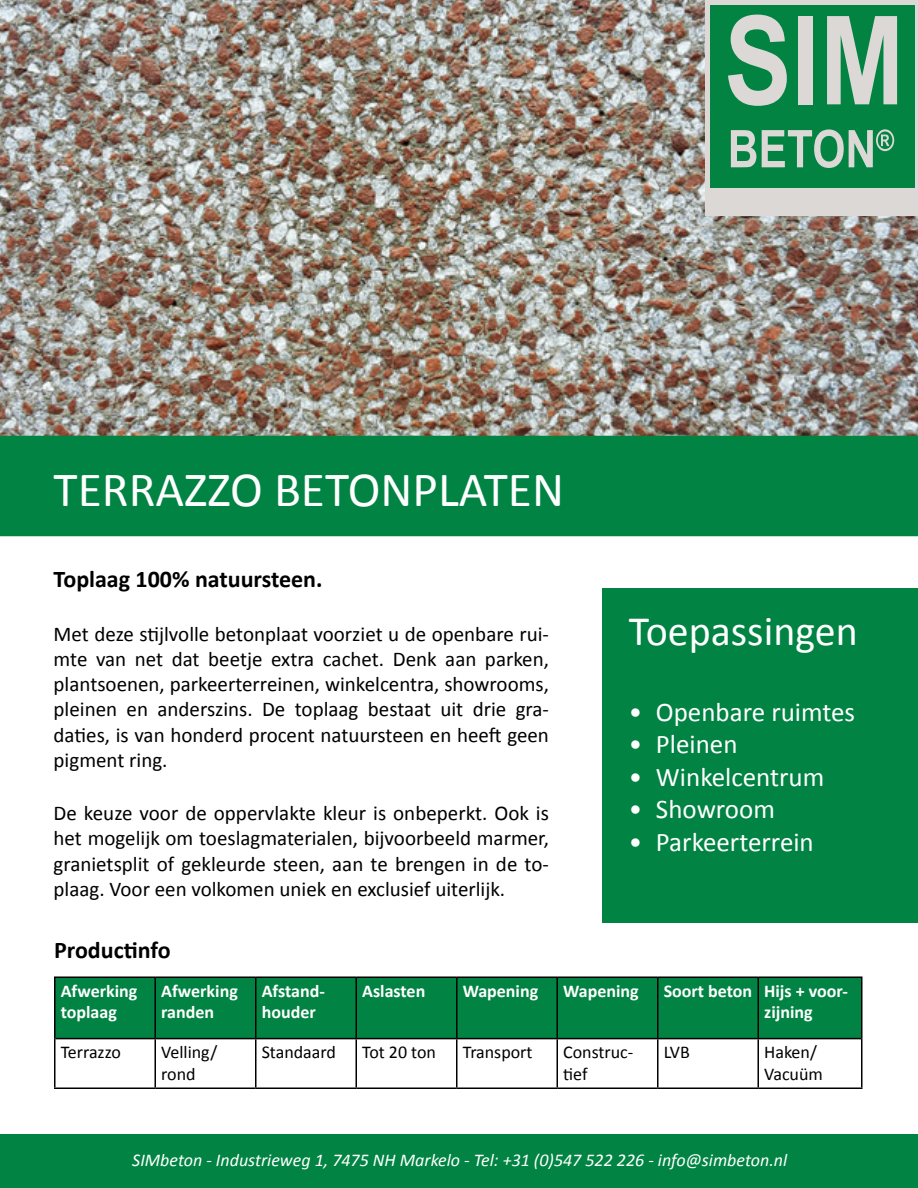
<style>
.page{position:relative;width:918px;height:1188px;background:#fff}
.page>*{position:absolute;margin:0;border:0;box-sizing:border-box;transform-origin:0 0}
.t1{font:49.5px "Calibri";color:#fff}
.t2{font:42px "Calibri";color:#fff}
.t3{font:27px "Calibri";color:#fff}
.t4{font:700 24px "Calibri";color:#000}
.t5{font:21px/25.2px "Calibri";color:#000;text-align:justify}
.t6{font:700 18px/21.6px "Calibri";color:#fffffe}
.t7{font:18px/21.6px "Calibri";color:#000}
.t8{font:italic 18px "Calibri";color:#fff}
.t9{font:700 18px/21.6px "Calibri";color:#fff}
</style>
<div class="page">
<img style="left:0;top:0;width:918px;height:436px">
<div style="left:0;top:436px;width:918px;height:100px;background:#018443"></div>
<div style="left:0;top:1134px;width:918px;height:54px;background:#018443"></div>
<div style="left:603px;top:589px;width:315px;height:334px;background:#018443"></div>
<div style="left:56px;top:978px;width:805px;height:60px;background:#018443"></div>
<hr style="left:154px;top:978px;width:2px;height:60px;background:#000">
<hr style="left:255px;top:978px;width:1px;height:60px;background:#000">
<hr style="left:356px;top:978px;width:1px;height:60px;background:#000">
<hr style="left:456px;top:978px;width:2px;height:60px;background:#000">
<hr style="left:556px;top:978px;width:2px;height:60px;background:#000">
<hr style="left:657px;top:978px;width:1px;height:60px;background:#000">
<hr style="left:758px;top:978px;width:1px;height:60px;background:#000">
<hr style="left:56px;top:1038px;width:99px;height:1px;background:#000">
<hr style="left:155px;top:1038px;width:101px;height:1px;background:#000">
<hr style="left:154px;top:1039px;width:2px;height:49px;background:#000">
<hr style="left:256px;top:1038px;width:100px;height:1px;background:#000">
<hr style="left:255px;top:1039px;width:1px;height:49px;background:#000">
<hr style="left:356px;top:1038px;width:101px;height:1px;background:#000">
<hr style="left:356px;top:1039px;width:1px;height:49px;background:#000">
<hr style="left:457px;top:1038px;width:100px;height:1px;background:#000">
<hr style="left:456px;top:1039px;width:2px;height:49px;background:#000">
<hr style="left:557px;top:1038px;width:101px;height:1px;background:#000">
<hr style="left:556px;top:1039px;width:2px;height:49px;background:#000">
<hr style="left:658px;top:1038px;width:100px;height:1px;background:#000">
<hr style="left:657px;top:1039px;width:1px;height:49px;background:#000">
<hr style="left:758px;top:1038px;width:103px;height:1px;background:#000">
<hr style="left:758px;top:1039px;width:1px;height:49px;background:#000">
<hr style="left:54px;top:976px;width:101px;height:2px;background:#010000">
<hr style="left:54px;top:978px;width:2px;height:61px;background:#010000">
<hr style="left:155px;top:976px;width:101px;height:2px;background:#010000">
<hr style="left:256px;top:976px;width:100px;height:2px;background:#010000">
<hr style="left:356px;top:976px;width:101px;height:2px;background:#010000">
<hr style="left:457px;top:976px;width:100px;height:2px;background:#010000">
<hr style="left:557px;top:976px;width:101px;height:2px;background:#010000">
<hr style="left:658px;top:976px;width:100px;height:2px;background:#010000">
<hr style="left:758px;top:976px;width:104px;height:2px;background:#010000">
<hr style="left:861px;top:978px;width:1px;height:61px;background:#010000">
<hr style="left:54px;top:1039px;width:2px;height:49px;background:#010000">
<hr style="left:861px;top:1039px;width:1px;height:49px;background:#010000">
<hr style="left:54px;top:1088px;width:101px;height:1px;background:#010000">
<hr style="left:155px;top:1088px;width:101px;height:1px;background:#010000">
<hr style="left:256px;top:1088px;width:100px;height:1px;background:#010000">
<hr style="left:356px;top:1088px;width:101px;height:1px;background:#010000">
<hr style="left:457px;top:1088px;width:100px;height:1px;background:#010000">
<hr style="left:557px;top:1088px;width:101px;height:1px;background:#010000">
<hr style="left:658px;top:1088px;width:100px;height:1px;background:#010000">
<hr style="left:758px;top:1088px;width:104px;height:1px;background:#010000">
<div style="left:705px;top:0;width:213px;height:215px;background:#dbd8d6"></div>
<div style="left:710px;top:5px;width:205px;height:183px;background:#028342"></div>
<svg style="left:728px;top:15px;width:59px;height:91px"></svg>
<div style="left:799px;top:16px;width:14px;height:88px;background:#dbd8d6"></div>
<svg style="left:827px;top:16px;width:70px;height:88px"></svg>
<svg style="left:731px;top:130px;width:25px;height:37px"></svg>
<svg style="left:762px;top:129px;width:132px;height:39px"></svg>
<h1 class="t1" style="left:54px;top:458px;width:512px">TERRAZZO BETONPLATEN</h1>
<p class="t4" style="left:54px;top:564px;width:270px">Toplaag 100% natuursteen.</p>
<p class="t5" style="left:54px;top:621px;width:497px">Met deze stijlvolle betonplaat voorziet u de openbare rui&shy;mte van net dat beetje extra cachet. Denk aan parken, plantsoenen, parkeerterreinen, winkelcentra, showrooms, pleinen en anderszins. De toplaag bestaat uit drie gra&shy;daties, is van honderd procent natuursteen en heeft geen pigment ring.</p>
<p class="t5" style="left:54px;top:801px;width:497px">De keuze voor de oppervlakte kleur is onbeperkt. Ook is het mogelijk om toeslagmaterialen, bijvoorbeeld marmer, granietsplit of gekleurde steen, aan te brengen in de to&shy;plaag. Voor een volkomen uniek en exclusief uiterlijk.</p>
<p class="t4" style="left:54px;top:934px;width:118px">Productinfo</p>
<h2 class="t2" style="left:629px;top:605px;width:230px">Toepassingen</h2>
<p class="t3" style="left:629px;top:695px;width:228px">• Openbare ruimtes</p>
<p class="t3" style="left:629px;top:727px;width:110px">• Pleinen</p>
<p class="t3" style="left:629px;top:760px;width:197px">• Winkelcentrum</p>
<p class="t3" style="left:629px;top:792px;width:148px">• Showroom</p>
<p class="t3" style="left:629px;top:825px;width:186px">• Parkeerterrein</p>
<p class="t9" style="left:61px;top:980px;width:78px">Afwerking toplaag</p>
<p class="t6" style="left:161px;top:980px;width:78px">Afwerking randen</p>
<p class="t6" style="left:262px;top:980px;width:65px">Afstand&shy;houder</p>
<p class="t6" style="left:362px;top:980px;width:65px">Aslasten</p>
<p class="t6" style="left:463px;top:980px;width:77px">Wapening</p>
<p class="t6" style="left:563px;top:980px;width:77px">Wapening</p>
<p class="t6" style="left:764px;top:980px;width:85px;text-indent:-100px">Soort beton Hijs + voor&shy;zijning</p>
<p class="t7" style="left:61px;top:1041px;width:62px">Terrazzo</p>
<p class="t7" style="left:161px;top:1041px;width:58px">Velling/ rond</p>
<p class="t7" style="left:262px;top:1041px;width:76px">Standaard</p>
<p class="t7" style="left:362px;top:1041px;width:75px">Tot 20 ton</p>
<p class="t7" style="left:463px;top:1041px;width:71px">Transport</p>
<p class="t7" style="left:563px;top:1041px;width:72px">Construc&shy;tief</p>
<p class="t7" style="left:664px;top:1041px;width:28px">LVB</p>
<p class="t7" style="left:764px;top:1041px;width:60px">Haken/<br>Vacuüm</p>
<p class="t8" style="left:132px;top:1148px;width:657px">SIMbeton - Industrieweg 1, 7475 NH Markelo - Tel: +31 (0)547 522 226 - info@simbeton.nl</p>
</div>
